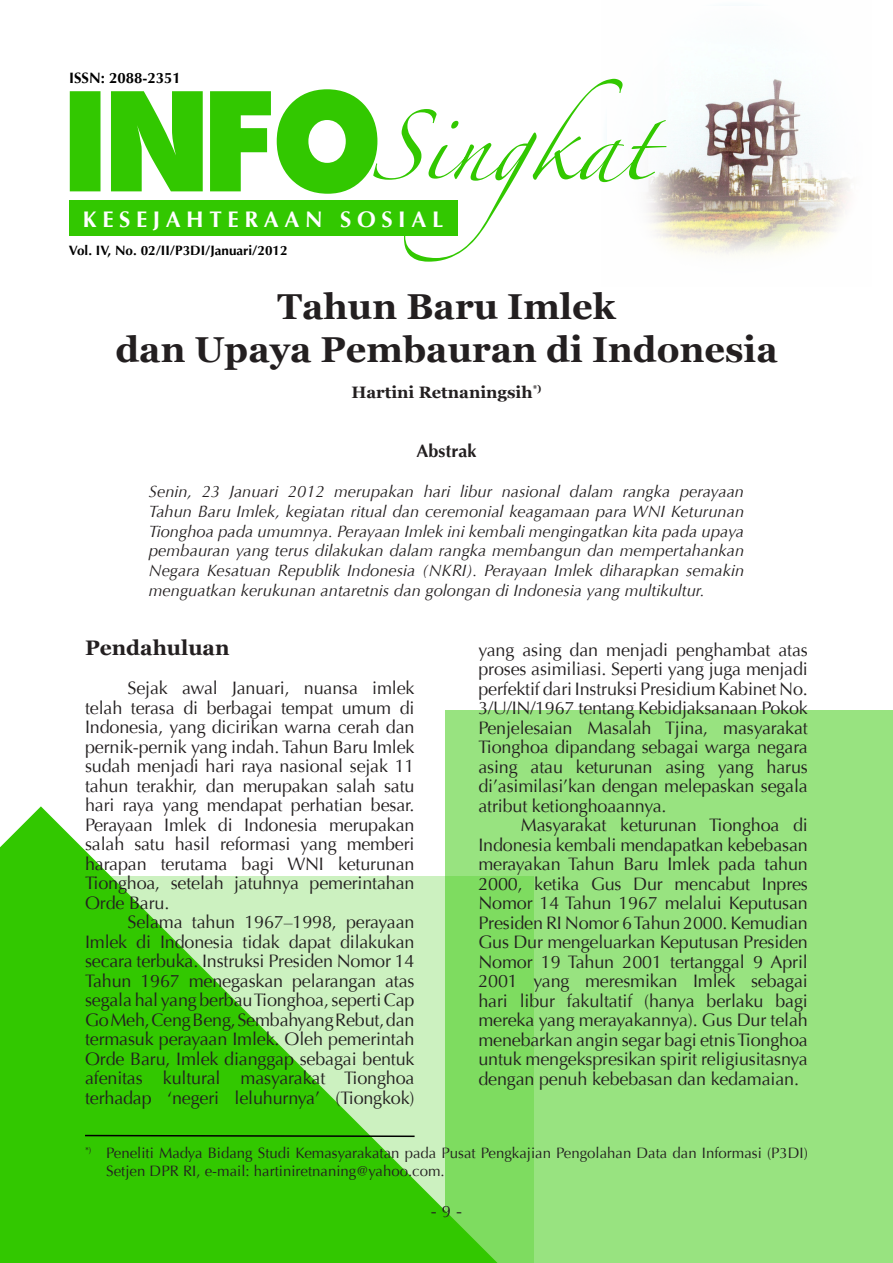
<style>
.page{position:relative;width:893px;height:1263px;background:#fff}
.page>*{position:absolute;margin:0;border:0;box-sizing:border-box;transform-origin:0 0}
.Judul_Utama{font:700 36px "Georgia";color:#231f20}
.Nama_Bidang{font:700 22.5px "Optima";letter-spacing:.25em;color:#fff}
.Sub_Judul_Naskah{font:700 21px "Georgia";color:#231f20}
.Naskah{font:18px/19.5px "Optima";letter-spacing:-.01em;color:#231f20;text-align:justify}
.Judul_Abstract{font:700 18px "Optima";color:#231f20}
.Abstract{font:italic 16.5px/19.8px "Optima";color:#231f20;text-align:justify}
.Nama_Penulis{font:700 16.5px "Georgia";color:#231f20}
.Catatan_Kaki{font:15px/18px "Optima";color:#231f20}
.ISSN{font:700 15px "Optima";color:#000}
.Volume{font:700 13.5px "Optima";color:#000}
.s1{font-size:16.5px}
</style>
<div class="page">
<svg style="left:0;top:806px;width:111px;height:70px;fill:#32c800"></svg>
<div style="left:445px;top:710px;width:448px;height:553px;background:#98e380"></div>
<svg style="left:0;top:876px;width:534px;height:387px;fill:#32c800"></svg>
<img style="left:612px;top:78px;width:238px;height:177px">
<svg style="left:373px;top:79px;width:293px;height:183px"></svg>
<svg style="left:70px;top:89px;width:307px;height:105px"></svg>
<div style="left:69px;top:201px;width:389px;height:35px;background:#32c800"></div>
<svg style="left:84px;top:1134px;width:332px;height:4px"></svg>
<p class="ISSN" style="left:69px;top:69px;width:113px">ISSN: 2088-2351</p>
<p class="Nama_Bidang" style="left:83px;top:206px;width:362px">KESEJAHTERAAN SOSIAL</p>
<p class="Volume" style="left:69px;top:242px;width:220px">Vol. IV, No. 02/II/P3DI/Januari/2012</p>
<p class="Judul_Utama" style="left:277px;top:283px;width:340px">Tahun Baru Imlek</p>
<p class="Judul_Utama" style="left:115px;top:326px;width:664px">dan Upaya Pembauran di Indonesia</p>
<p class="Nama_Penulis" style="left:351px;top:381px;width:192px">Hartini Retnaningsih<sup>*)</sup></p>
<p class="Judul_Abstract" style="left:417px;top:441px;width:61px">Abstrak</p>
<p class="Abstract" style="left:149px;top:482px;width:597px">Senin, 23 Januari 2012 merupakan hari libur nasional dalam rangka perayaan Tahun Baru Imlek, kegiatan ritual dan ceremonial keagamaan para WNI Keturunan Tionghoa pada umumnya. Perayaan Imlek ini kembali mengingatkan kita pada upaya pembauran yang terus dilakukan dalam rangka membangun dan mempertahankan Negara Kesatuan Republik Indonesia (NKRI). Perayaan Imlek diharapkan semakin menguatkan kerukunan antaretnis dan golongan di Indonesia yang multikultur.</p>
<p class="Sub_Judul_Naskah" style="left:85px;top:634px;width:146px">Pendahuluan</p>
<p class="Naskah" style="left:85px;top:678px;width:331px;text-indent:43px">Sejak awal Januari, nuansa imlek telah terasa di berbagai tempat umum di Indonesia, yang dicirikan warna cerah dan pernik-pernik yang indah. Tahun Baru Imlek sudah menjadi hari raya nasional sejak 11 tahun terakhir, dan merupakan salah satu hari raya yang mendapat perhatian besar.<br>Perayaan Imlek di Indonesia merupakan salah satu hasil reformasi yang memberi harapan terutama bagi WNI keturunan Tionghoa, setelah jatuhnya pemerintahan Orde Baru.</p>
<p class="Naskah" style="left:85px;top:912px;width:331px;text-indent:43px">Selama tahun 1967–1998, perayaan Imlek di Indonesia tidak dapat dilakukan secara terbuka. Instruksi Presiden Nomor 14<br>Tahun 1967 menegaskan pelarangan atas segala hal yang berbau Tionghoa, seperti Cap Go Meh, Ceng Beng, Sembahyang Rebut, dan termasuk perayaan Imlek. Oleh pemerintah Orde Baru, Imlek dianggap sebagai bentuk afenitas kultural masyarakat Tionghoa terhadap ‘negeri leluhurnya’ (Tiongkok)</p>
<p class="Naskah" style="left:478px;top:640px;width:331px">yang asing dan menjadi penghambat atas proses asimiliasi. Seperti yang juga menjadi perfektif dari Instruksi Presidium Kabinet No.<br>3/U/IN/1967 tentang Kebidjaksanaan Pokok Penjelesaian Masalah Tjina, masyarakat Tionghoa dipandang sebagai warga negara asing atau keturunan asing yang harus di’asimilasi’kan dengan melepaskan segala atribut ketionghoaannya.</p>
<p class="Naskah" style="left:478px;top:816px;width:331px;text-indent:43px">Masyarakat keturunan Tionghoa di Indonesia kembali mendapatkan kebebasan merayakan Tahun Baru Imlek pada tahun 2000, ketika Gus Dur mencabut Inpres Nomor 14 Tahun 1967 melalui Keputusan Presiden RI Nomor 6 Tahun 2000. Kemudian Gus Dur mengeluarkan Keputusan Presiden Nomor 19 Tahun 2001 tertanggal 9 April 2001 yang meresmikan Imlek sebagai hari libur fakultatif (hanya berlaku bagi mereka yang merayakannya). Gus Dur telah menebarkan angin segar bagi etnis Tionghoa untuk mengekspresikan spirit religiusitasnya dengan penuh kebebasan dan kedamaian.</p>
<p class="Catatan_Kaki" style="left:106px;top:1144px;width:703px;text-indent:-21px"><sup>*)</sup> Peneliti Madya Bidang Studi Kemasyarakatan pada Pusat Pengkajian Pengolahan Data dan Informasi (P3DI)<br>Setjen DPR RI, e-mail: hartiniretnaning@yahoo.com.</p>
<p class="Naskah" style="left:431px;top:1201px;width:33px">- <span class="s1">9</span> -</p>
</div>
